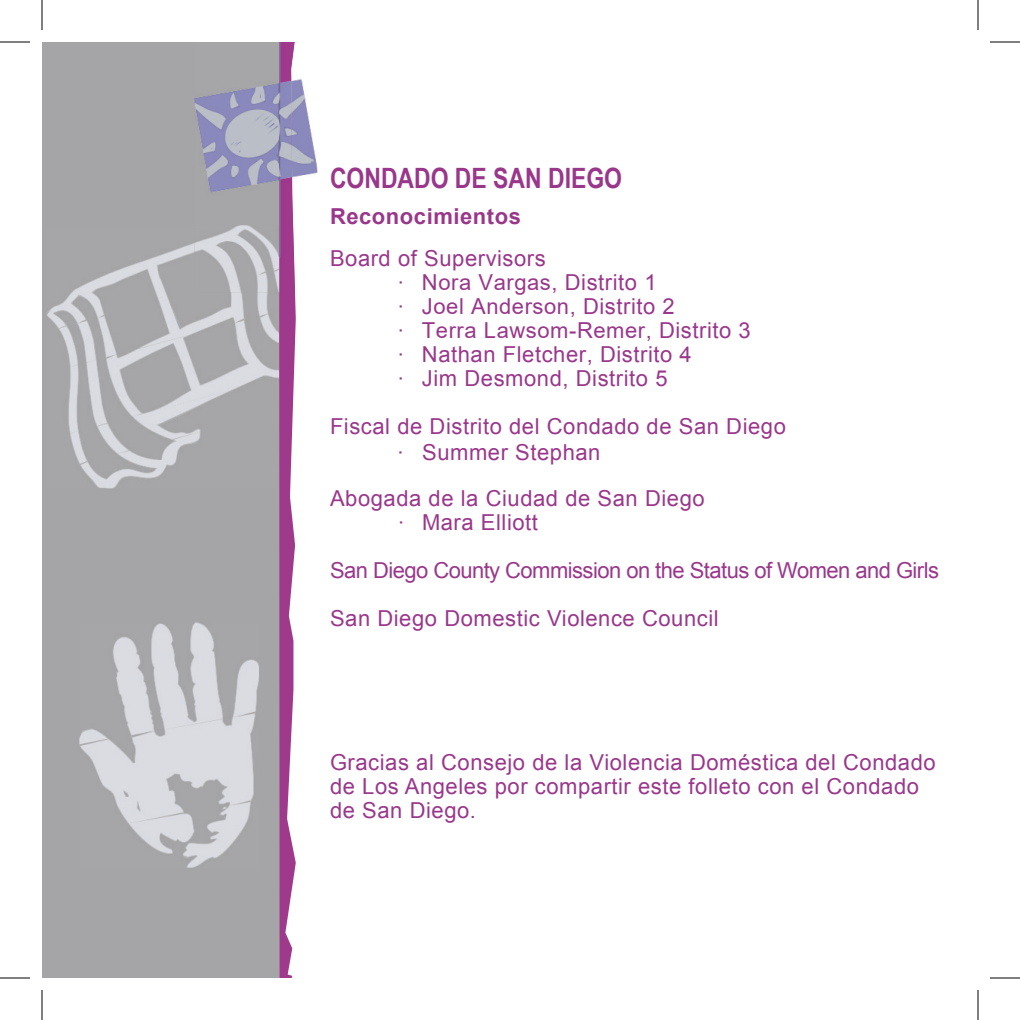
<style>
.page{position:relative;width:1020px;height:1020px;background:#fff}
.page>*{position:absolute;margin:0;border:0;box-sizing:border-box;transform-origin:0 0}
.t1{font:700 28px "Arial Narrow";color:#99378b}
.t2{font:22px/24px "Arial";letter-spacing:.025em;color:#99378b}
.t3{font:22px/48px "Arial";letter-spacing:-.025em;color:#99378b}
.s1{font-weight:700}
</style>
<div class="page">
<div style="left:42px;top:42px;width:238px;height:936px;background:#a5a5a7"></div>
<img style="left:47px;top:243px;width:232px;height:245px">
<img style="left:79px;top:622px;width:180px;height:246px">
<svg style="left:279px;top:292px;width:17px;height:686px"></svg>
<img style="left:295px;top:79px;width:22px;height:98px">
<img style="left:194px;top:42px;width:101px;height:250px">
<hr style="left:0;top:42px;width:30px;height:1px;background:#000">
<hr style="left:990px;top:42px;width:30px;height:1px;background:#000">
<hr style="left:0;top:978px;width:30px;height:1px;background:#000">
<hr style="left:990px;top:978px;width:30px;height:1px;background:#000">
<hr style="left:42px;top:0;width:1px;height:30px;background:#000">
<hr style="left:42px;top:990px;width:1px;height:30px;background:#000">
<hr style="left:978px;top:0;width:1px;height:30px;background:#000">
<hr style="left:978px;top:990px;width:1px;height:30px;background:#000">
<p class="t1" style="left:330px;top:157px;width:294px">CONDADO DE SAN DIEGO</p>
<p class="t2" style="left:330px;top:196px;width:217px;line-height:42px"><span class="s1">Reconocimientos<br></span>Board of Supervisors</p>
<p class="t2" style="left:398px;top:270px;width:354px">∙ Nora Vargas, Distrito 1<br>∙ Joel Anderson, Distrito 2<br>∙ Terra Lawsom-Remer, Distrito 3 ∙ Nathan Fletcher, Distrito 4<br>∙ Jim Desmond, Distrito 5</p>
<p class="t2" style="left:398px;top:414px;width:390px;line-height:25.4px;text-indent:-68px">Fiscal de Distrito del Condado de San Diego ∙ Summer Stephan</p>
<p class="t2" style="left:398px;top:487px;width:308px;text-indent:-68px">Abogada de la Ciudad de San Diego ∙ Mara Elliott</p>
<p class="t3" style="left:330px;top:547px;width:611px">San Diego County Commission on the Status of Women and Girls<br>San Diego Domestic Violence Council</p>
<p class="t2" style="left:330px;top:751px;width:607px">Gracias al Consejo de la Violencia Doméstica del Condado de Los Angeles por compartir este folleto con el Condado de San Diego.</p>
</div>
